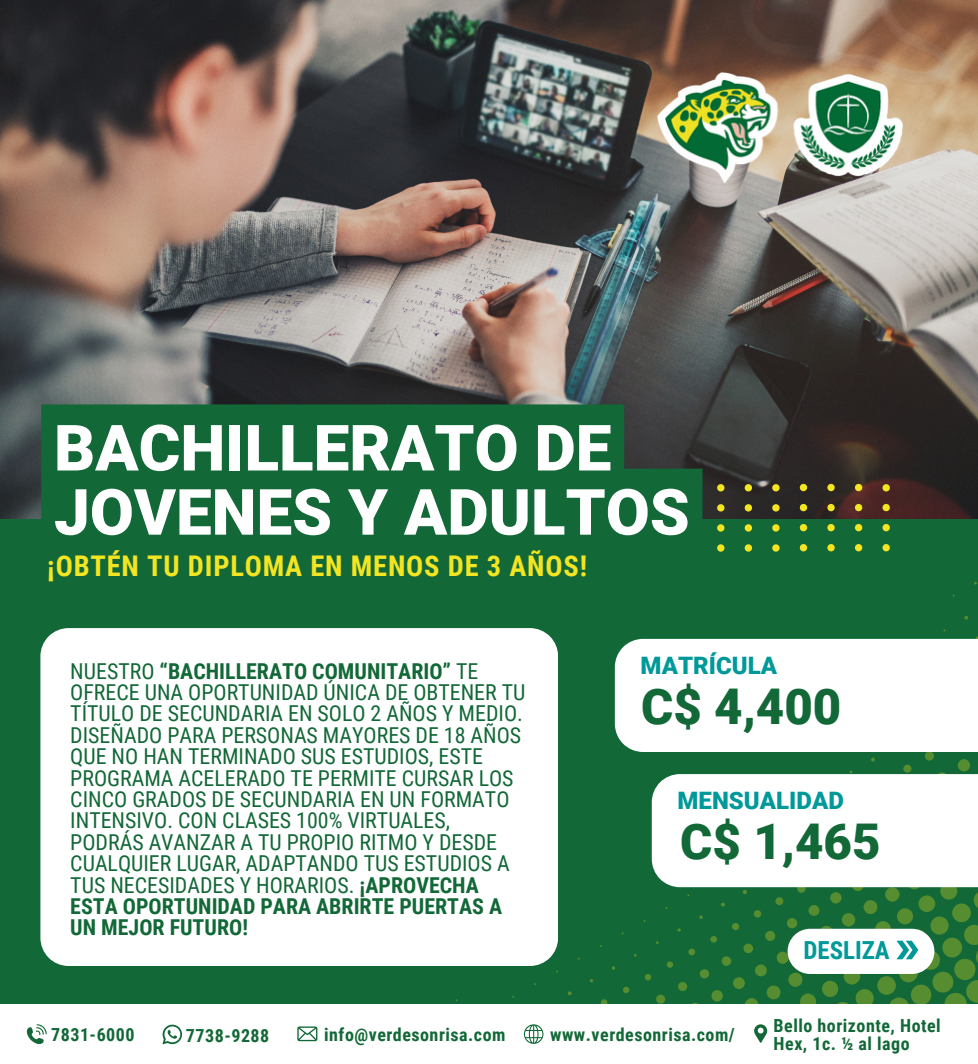
<style>
.page{position:relative;width:978px;height:1064px;background:#fff}
.page>*{position:absolute;margin:0;border:0;box-sizing:border-box;transform-origin:0 0}
.t1{font:900 63.75px/64.2px "Roboto";color:#fff}
.t2{font:900 49.2px "Roboto";color:#126837}
.t3{font:700 28.5px "Roboto Condensed";letter-spacing:.03em;color:#f3e521}
.t4{font:700 24.9px "Roboto Condensed";color:#099}
.t5{font:900 24px "Roboto";color:#099}
.t6{font:21.9px/21.3px "Roboto Condensed";color:#126837}
.t7{font:700 18px/18px "Roboto Condensed";letter-spacing:.03em;color:#126837}
.s1{font-weight:700}
</style>
<div class="page">
<div style="left:0;top:0;width:978px;height:1063px;background:#126837"></div>
<img style="left:0;top:0;width:978px;height:518px">
<div style="left:766px;top:985px;width:14px;height:14px;background:#558d30;border-radius:50%"></div>
<svg style="left:744px;top:997px;width:14px;height:14px"></svg>
<svg style="left:957px;top:759px;width:13px;height:12px"></svg>
<svg style="left:776px;top:951px;width:13px;height:12px"></svg>
<div style="left:755px;top:964px;width:12px;height:12px;background:#558d30;border-radius:50%"></div>
<svg style="left:733px;top:976px;width:12px;height:12px"></svg>
<svg style="left:711px;top:989px;width:12px;height:12px"></svg>
<div style="left:689px;top:1002px;width:12px;height:11px;background:#1e6e35;border-radius:50%"></div>
<svg style="left:765px;top:930px;width:10px;height:10px"></svg>
<svg style="left:743px;top:943px;width:10px;height:10px"></svg>
<svg style="left:721px;top:956px;width:10px;height:9px"></svg>
<svg style="left:699px;top:968px;width:10px;height:10px"></svg>
<svg style="left:678px;top:981px;width:9px;height:9px"></svg>
<div style="left:925px;top:751px;width:9px;height:9px;background:#558d30;border-radius:50%"></div>
<svg style="left:656px;top:994px;width:9px;height:9px"></svg>
<div style="left:903px;top:764px;width:8px;height:8px;background:#558d30;border-radius:50%"></div>
<svg style="left:775px;top:896px;width:8px;height:8px"></svg>
<svg style="left:753px;top:909px;width:8px;height:8px"></svg>
<svg style="left:732px;top:922px;width:7px;height:7px"></svg>
<div style="left:688px;top:948px;width:7px;height:7px;background:#558d30;border-radius:50%"></div>
<svg style="left:710px;top:935px;width:7px;height:7px"></svg>
<svg style="left:601px;top:998px;width:6px;height:7px"></svg>
<svg style="left:644px;top:973px;width:7px;height:7px"></svg>
<div style="left:666px;top:961px;width:7px;height:6px;background:#558d30;border-radius:50%"></div>
<svg style="left:623px;top:986px;width:6px;height:6px"></svg>
<svg style="left:742px;top:890px;width:5px;height:4px"></svg>
<svg style="left:721px;top:902px;width:4px;height:4px"></svg>
<svg style="left:964px;top:615px;width:4px;height:4px"></svg>
<svg style="left:567px;top:991px;width:4px;height:4px"></svg>
<svg style="left:871px;top:757px;width:4px;height:4px"></svg>
<div style="left:0;top:1003px;width:978px;height:60px;background:#fff"></div>
<img style="left:657px;top:72px;width:245px;height:112px">
<svg style="left:27px;top:1024px;width:20px;height:19px"></svg>
<svg style="left:162px;top:1024px;width:20px;height:20px"></svg>
<svg style="left:297px;top:1026px;width:20px;height:14px"></svg>
<svg style="left:523px;top:1024px;width:20px;height:19px"></svg>
<svg style="left:754px;top:1024px;width:13px;height:19px"></svg>
<svg style="left:785px;top:886px;width:192px;height:118px"></svg>
<div style="left:40px;top:628px;width:517px;height:337px;background:#fff"></div>
<svg style="left:800px;top:483px;width:7px;height:8px"></svg>
<svg style="left:800px;top:504px;width:7px;height:7px"></svg>
<svg style="left:800px;top:524px;width:7px;height:7px"></svg>
<svg style="left:800px;top:544px;width:7px;height:7px"></svg>
<svg style="left:772px;top:484px;width:7px;height:7px"></svg>
<svg style="left:772px;top:504px;width:7px;height:7px"></svg>
<svg style="left:772px;top:524px;width:7px;height:7px"></svg>
<svg style="left:772px;top:544px;width:7px;height:7px"></svg>
<svg style="left:744px;top:484px;width:8px;height:7px"></svg>
<svg style="left:744px;top:504px;width:8px;height:7px"></svg>
<svg style="left:744px;top:524px;width:8px;height:7px"></svg>
<svg style="left:744px;top:544px;width:8px;height:7px"></svg>
<svg style="left:717px;top:484px;width:7px;height:7px"></svg>
<svg style="left:717px;top:504px;width:7px;height:7px"></svg>
<svg style="left:717px;top:524px;width:7px;height:7px"></svg>
<svg style="left:717px;top:544px;width:7px;height:7px"></svg>
<svg style="left:827px;top:483px;width:7px;height:8px"></svg>
<svg style="left:827px;top:504px;width:7px;height:7px"></svg>
<svg style="left:827px;top:524px;width:7px;height:7px"></svg>
<svg style="left:827px;top:544px;width:7px;height:7px"></svg>
<svg style="left:855px;top:483px;width:7px;height:8px"></svg>
<svg style="left:855px;top:504px;width:7px;height:7px"></svg>
<svg style="left:855px;top:524px;width:7px;height:7px"></svg>
<svg style="left:855px;top:544px;width:7px;height:7px"></svg>
<svg style="left:882px;top:484px;width:8px;height:7px"></svg>
<svg style="left:882px;top:504px;width:8px;height:7px"></svg>
<svg style="left:882px;top:524px;width:8px;height:7px"></svg>
<svg style="left:882px;top:544px;width:8px;height:7px"></svg>
<svg style="left:41px;top:404px;width:661px;height:115px"></svg>
<div style="left:615px;top:638px;width:363px;height:113px;background:#fff"></div>
<div style="left:652px;top:773px;width:326px;height:113px;background:#fff"></div>
<h4 class="t1" style="left:54px;top:416px;width:637px">BACHILLERATO DE<br>JOVENES Y ADULTOS</h4>
<h2 class="t3" style="left:47px;top:549px;width:541px">¡OBTÉN TU DIPLOMA EN MENOS DE 3 AÑOS!</h2>
<h2 class="t6" style="left:70px;top:660px;width:456px">NUESTRO <span class="s1">“BACHILLERATO COMUNITARIO”</span> TE OFRECE UNA OPORTUNIDAD ÚNICA DE OBTENER TU TÍTULO DE SECUNDARIA EN SOLO 2 AÑOS Y MEDIO.<br>DISEÑADO PARA PERSONAS MAYORES DE 18 AÑOS QUE NO HAN TERMINADO SUS ESTUDIOS, ESTE PROGRAMA ACELERADO TE PERMITE CURSAR LOS CINCO GRADOS DE SECUNDARIA EN UN FORMATO INTENSIVO. CON CLASES 100% VIRTUALES, PODRÁS AVANZAR A TU PROPIO RITMO Y DESDE CUALQUIER LUGAR, ADAPTANDO TUS ESTUDIOS A TUS NECESIDADES Y HORARIOS. <span class="s1">¡APROVECHA ESTA OPORTUNIDAD PARA ABRIRTE PUERTAS A UN MEJOR FUTURO!</span></h2>
<h4 class="t5" style="left:640px;top:651px;width:138px">MATRÍCULA</h4>
<p class="t2" style="left:641px;top:678px;width:202px">C$ 4,400</p>
<h3 class="t5" style="left:677px;top:786px;width:168px">MENSUALIDAD</h3>
<h5 class="t2" style="left:680px;top:813px;width:202px">C$ 1,465</h5>
<h4 class="t4" style="left:803px;top:935px;width:88px">DESLIZA</h4>
<p class="t7" style="left:51px;top:1025px;width:85px">7831-6000</p>
<p class="t7" style="left:186px;top:1026px;width:85px">7738-9288</p>
<h1 class="t7" style="left:324px;top:1025px;width:183px">info@verdesonrisa.com</h1>
<p class="t7" style="left:550px;top:1025px;width:186px">www.verdesonrisa.com/</p>
<p class="t7" style="left:773px;top:1016px;width:169px">Bello horizonte, Hotel<br>Hex, 1c. ½ al lago</p>
</div>
